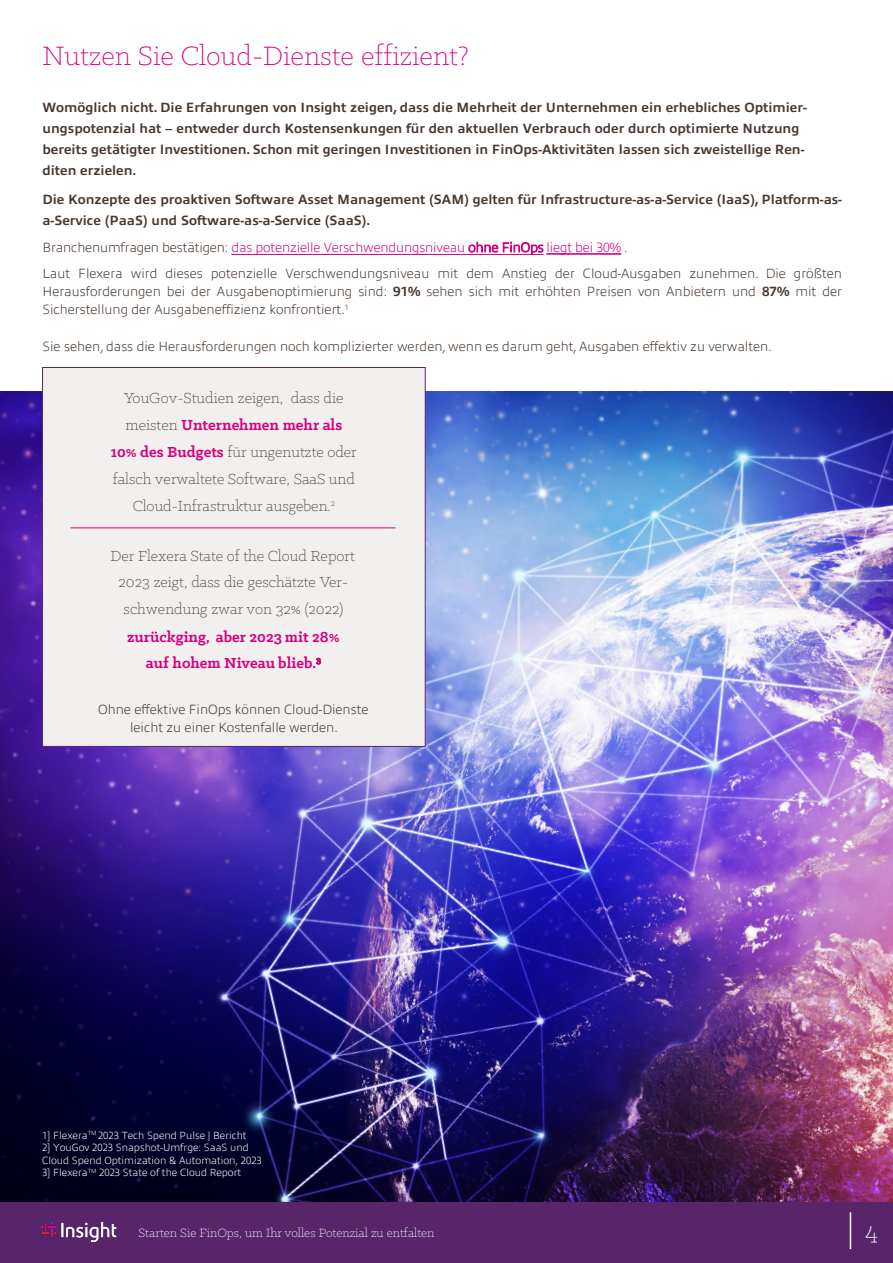
<style>
.page{position:relative;width:893px;height:1263px;background:#fff}
.page>*{position:absolute;margin:0;border:0;box-sizing:border-box;transform-origin:0 0}
.t1{font:300 30px "Klinic Slab";color:#d4007f}
.t2{font:300 27px "Klinic Slab";color:#fff}
.t3{font:300 16.5px/27px "Klinic Slab";color:#47382f;text-align:center}
.t4{font:700 16.5px/26.8px "Klinic Slab";color:#d4007f;text-align:center}
.t5{font:200 13.5px/25.8px "Allumi Pro";color:#47382f}
.t6{font:700 13.5px/21px "Allumi Pro";color:#47382f}
.t7{font:300 13.5px "Klinic Slab";color:#fff}
.t8{font:200 10.5px/12.6px "Allumi Pro";color:#fff}
.s1{color:#d4007f}
.s2{font-weight:700}
.s3{font-weight:700;color:#d4007f}
</style>
<div class="page">
<div style="left:0;top:1201px;width:893px;height:62px;background:#58256b"></div>
<img style="left:41px;top:1222px;width:76px;height:19px">
<hr style="left:850px;top:1212px;width:1px;height:37px;background:#fff">
<img style="left:0;top:391px;width:893px;height:810px">
<hr style="left:546px;top:254px;width:75px;height:1px;background:#d4007f">
<hr style="left:231px;top:254px;width:313px;height:1px;background:#d4007f">
<div style="left:42px;top:367px;width:384px;height:380px;background:#f2f0ee;border:1px solid #58256b"></div>
<hr style="left:71px;top:528px;width:324px;height:1px;background:#d4007f">
<h1 class="t1" style="left:43px;top:37px;width:428px">Nutzen Sie Cloud-Dienste effizient?</h1>
<p class="t6" style="left:43px;top:95px;width:766px">Womöglich nicht. Die Erfahrungen von Insight zeigen, dass die Mehrheit der Unternehmen ein erhebliches Optimier&shy;ungspotenzial hat – entweder durch Kostensenkungen für den aktuellen Verbrauch oder durch optimierte Nutzung bereits getätigter Investitionen. Schon mit geringen Investitionen in FinOps-Aktivitäten lassen sich zweistellige Ren&shy;diten erzielen.</p>
<p class="t6" style="left:43px;top:188px;width:801px">Die Konzepte des proaktiven Software Asset Management (SAM) gelten für Infrastructure-as-a-Service (IaaS), Platform-as&shy;a-Service (PaaS) und Software-as-a-Service (SaaS).</p>
<p class="t5" style="left:43px;top:233px;width:801px">Branchenumfragen bestätigen: <span class="s1">das potenzielle Verschwendungsniveau ohne FinOps liegt bei 30%</span> .<br>Laut Flexera wird dieses potenzielle Verschwendungsniveau mit dem Anstieg der Cloud-Ausgaben zunehmen. Die größten</p>
<p class="t5" style="left:43px;top:281px;width:801px;line-height:18.1px">Herausforderungen bei der Ausgabenoptimierung sind: <span class="s2">91%</span> sehen sich mit erhöhten Preisen von Anbietern und <span class="s2">87%</span> mit der<br>Sicherstellung der Ausgabeneffizienz konfrontiert.<sup>1</sup></p>
<p class="t5" style="left:43px;top:332px;width:731px">Sie sehen, dass die Herausforderungen noch komplizierter werden, wenn es darum geht, Ausgaben effektiv zu verwalten.</p>
<p class="t3" style="left:111px;top:384px;width:248px">YouGov-Studien zeigen, dass die meisten <span class="s3">Unternehmen mehr als 10% des Budgets</span> für ungenutzte oder falsch verwaltete Software, SaaS und Cloud-Infrastruktur ausgeben.<sup>2</sup></p>
<p class="t3" style="left:111px;top:542px;width:246px">Der Flexera State of the Cloud Report<br>2023 zeigt, dass die geschätzte Ver&shy;schwendung zwar von 32% (2022)</p>
<p class="t4" style="left:127px;top:623px;width:214px">zurückging, aber 2023 mit 28% auf hohem Niveau blieb.<sup>3</sup></p>
<p class="t5" style="left:98px;top:699px;width:272px;line-height:18px;text-align:center">Ohne effektive FinOps können Cloud-Dienste leicht zu einer Kostenfalle werden.</p>
<p class="t8" style="left:42px;top:1128px;width:221px">1] Flexera<sup>TM</sup> 2023 Tech Spend Pulse | Bericht<br>2] YouGov 2023 Snapshot-Umfrge: SaaS und Cloud Spend Optimization &amp; Automation, 2023<br>3] Flexera<sup>TM</sup> 2023 State of the Cloud Report</p>
<p class="t7" style="left:139px;top:1224px;width:297px">Starten Sie FinOps, um Ihr volles Potenzial zu entfalten</p>
<h2 class="t2" style="left:865px;top:1214px;width:14px">4</h2>
</div>
